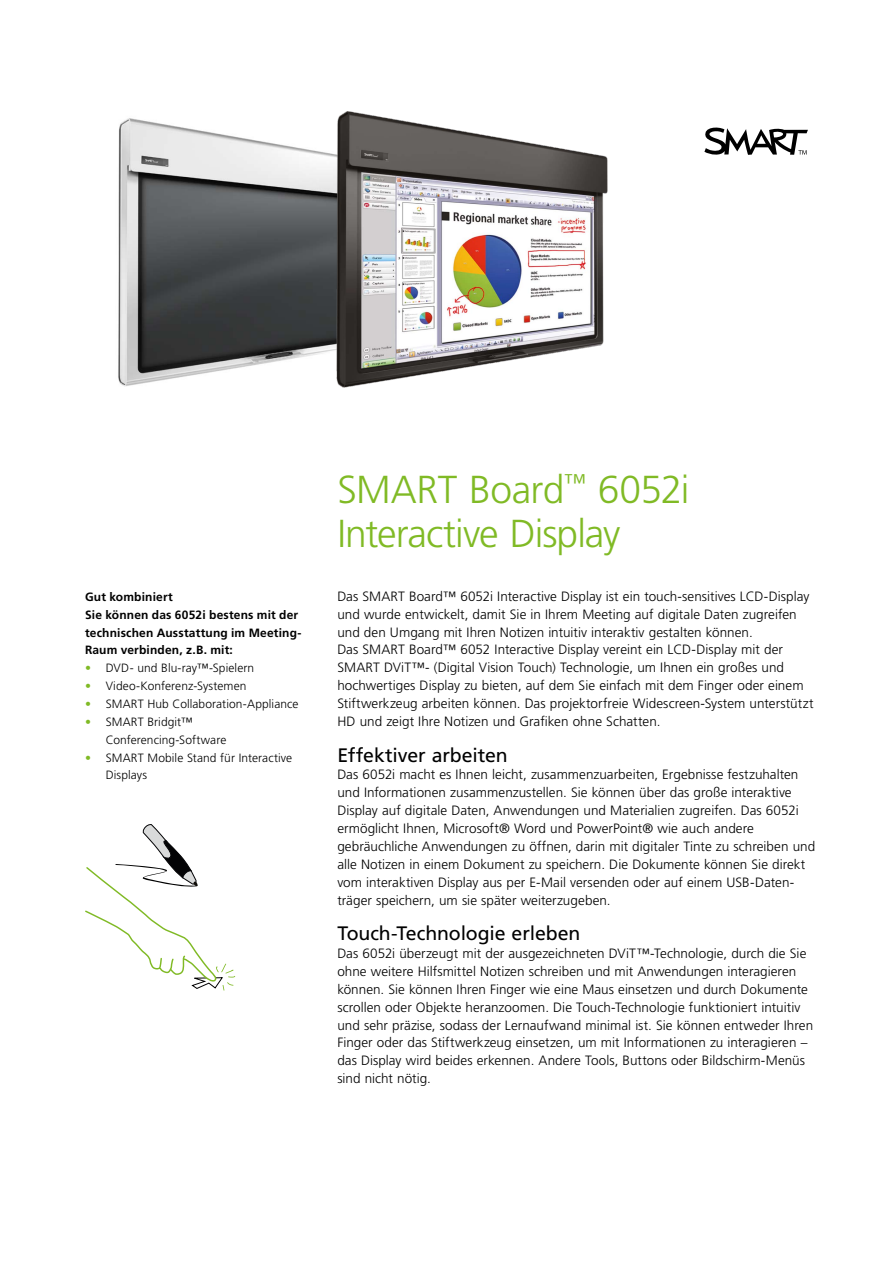
<style>
.page{position:relative;width:893px;height:1263px;background:#fff}
.page>*{position:absolute;margin:0;border:0;box-sizing:border-box;transform-origin:0 0}
.t1{font:300 39px/44.7px "Frutiger LT Std";letter-spacing:-.025em;color:#80ba25}
.t2{font:19.5px "Frutiger LT Std";letter-spacing:-.005em;color:#000}
.t3{font:300 13.5px/17.9px "Frutiger LT Std";color:#000}
.t4{font:300 12px/17.9px "Frutiger LT Std";letter-spacing:.005em;color:#000}
.t5{font:700 12px/17.9px "Frutiger LT Std";letter-spacing:.015em;color:#000}
.s1{color:#80ba25}
</style>
<div class="page">
<img style="left:118px;top:111px;width:235px;height:275px">
<img style="left:336px;top:112px;width:272px;height:276px">
<svg style="left:704px;top:127px;width:104px;height:28px"></svg>
<svg style="left:85px;top:824px;width:150px;height:166px"></svg>
<p class="t5" style="left:85px;top:588px;width:218px">Gut kombiniert<br>Sie können das 6052i bestens mit der technischen Ausstattung im Meeting-<br>Raum verbinden, z.B. mit:</p>
<p class="t4" style="left:85px;top:659px;width:171px"><span class="s1">•</span> DVD- und Blu-ray™-Spielern</p>
<p class="t4" style="left:85px;top:677px;width:163px"><span class="s1">•</span> Video-Konferenz-Systemen</p>
<p class="t4" style="left:85px;top:695px;width:215px"><span class="s1">•</span> SMART Hub Collaboration-Appliance</p>
<p class="t4" style="left:106px;top:713px;width:122px;text-indent:-21px"><span class="s1">•</span> SMART Bridgit™<br>Conferencing-Software</p>
<p class="t4" style="left:106px;top:749px;width:188px;text-indent:-21px"><span class="s1">•</span> SMART Mobile Stand für Interactive<br>Displays</p>
<h1 class="t1" style="left:337px;top:467px;width:354px">SMART Board<sup>™</sup> 6052i<br>Interactive Display</h1>
<p class="t3" style="left:337px;top:587px;width:478px">Das SMART Board™ 6052i Interactive Display ist ein touch-sensitives LCD-Display und wurde entwickelt, damit Sie in Ihrem Meeting auf digitale Daten zugreifen und den Umgang mit Ihren Notizen intuitiv interaktiv gestalten können.<br>Das SMART Board™ 6052 Interactive Display vereint ein LCD-Display mit der SMART DViT™- (Digital Vision Touch) Technologie, um Ihnen ein großes und hochwertiges Display zu bieten, auf dem Sie einfach mit dem Finger oder einem Stiftwerkzeug arbeiten können. Das projektorfreie Widescreen-System unterstützt HD und zeigt Ihre Notizen und Grafiken ohne Schatten.</p>
<h2 class="t2" style="left:337px;top:743px;width:172px">Effektiver arbeiten</h2>
<p class="t3" style="left:337px;top:766px;width:479px">Das 6052i macht es Ihnen leicht, zusammenzuarbeiten, Ergebnisse festzuhalten und Informationen zusammenzustellen. Sie können über das große interaktive Display auf digitale Daten, Anwendungen und Materialien zugreifen. Das 6052i ermöglicht Ihnen, Microsoft® Word und PowerPoint® wie auch andere gebräuchliche Anwendungen zu öffnen, darin mit digitaler Tinte zu schreiben und alle Notizen in einem Dokument zu speichern. Die Dokumente können Sie direkt vom interaktiven Display aus per E-Mail versenden oder auf einem USB-Daten&shy;träger speichern, um sie später weiterzugeben.</p>
<h2 class="t2" style="left:337px;top:922px;width:245px">Touch-Technologie erleben</h2>
<p class="t3" style="left:337px;top:945px;width:477px">Das 6052i überzeugt mit der ausgezeichneten DViT™-Technologie, durch die Sie ohne weitere Hilfsmittel Notizen schreiben und mit Anwendungen interagieren können. Sie können Ihren Finger wie eine Maus einsetzen und durch Dokumente scrollen oder Objekte heranzoomen. Die Touch-Technologie funktioniert intuitiv und sehr präzise, sodass der Lernaufwand minimal ist. Sie können entweder Ihren Finger oder das Stiftwerkzeug einsetzen, um mit Informationen zu interagieren – das Display wird beides erkennen. Andere Tools, Buttons oder Bildschirm-Menüs sind nicht nötig.</p>
</div>
